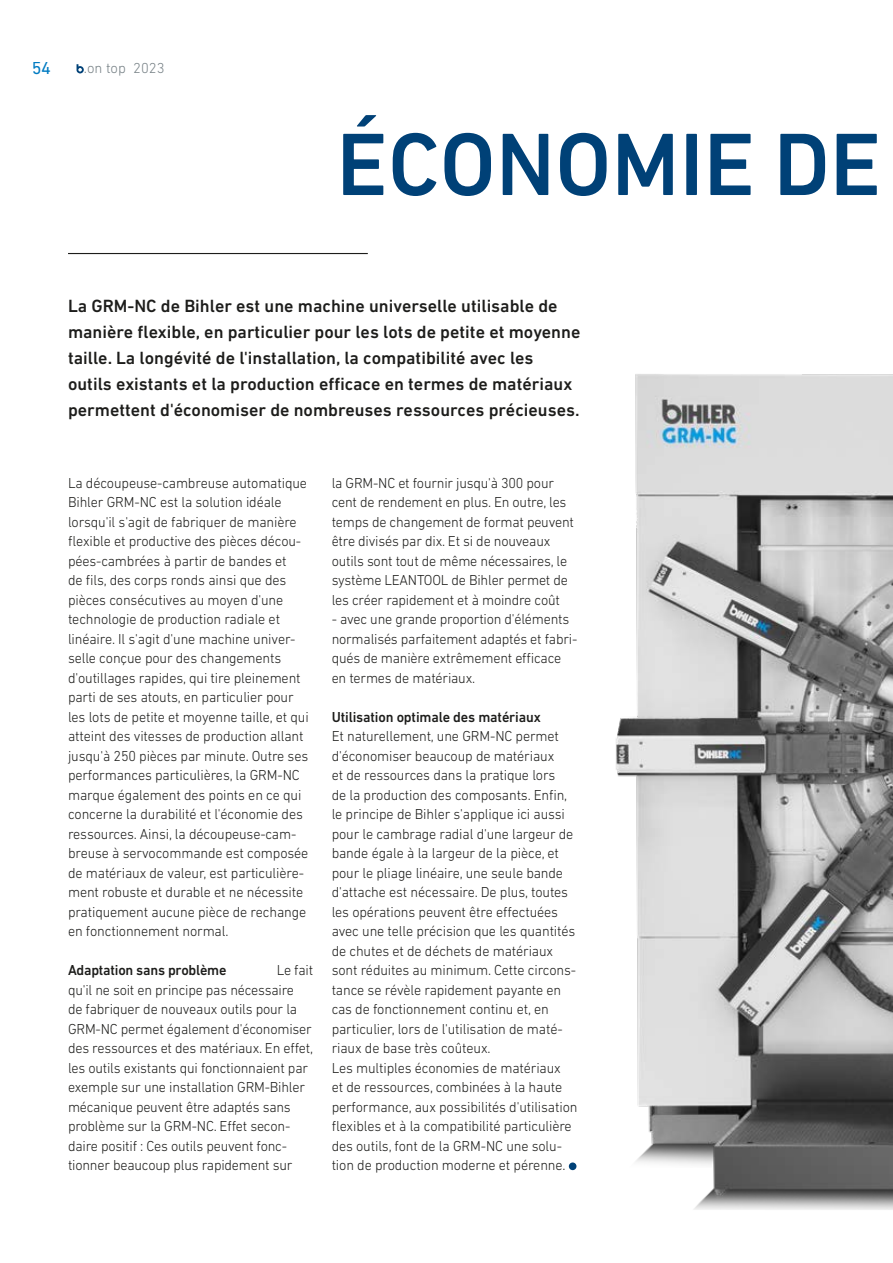
<style>
.page{position:relative;width:893px;height:1263px;background:#fff}
.page>*{position:absolute;margin:0;border:0;box-sizing:border-box;transform-origin:0 0}
.t1{font:500 90px "DIN Next LT Pro";color:#004177}
.t2{font:500 18px/26px "DIN Next LT Pro";color:#1d1d1b}
.t3{font:18px "DIN Next LT Pro";color:#007bc2}
.t4{font:300 14.7px/19.5px "DIN Next LT Pro";letter-spacing:-.01em;color:#1d1d1b}
.t5{font:500 14.7px "DIN Next LT Pro";letter-spacing:-.01em;color:#1d1d1b}
.t6{font:300 14.7px "DIN Next LT Pro";color:#778186}
</style>
<div class="page">
<img style="left:568px;top:374px;width:325px;height:836px">
<div style="left:569px;top:1162px;width:7px;height:8px;background:#004177;border-radius:50%"></div>
<hr style="left:68px;top:253px;width:300px;height:1px;background:#1d1d1b">
<svg style="left:77px;top:64px;width:7px;height:9px"></svg>
<p class="t3" style="left:32px;top:58px;width:21px">54</p>
<p class="t6" style="left:84px;top:60px;width:82px">.on top 2023</p>
<h1 class="t1" style="left:336px;top:112px;width:546px">ÉCONOMIE DE</h1>
<p class="t2" style="left:68px;top:293px;width:514px">La GRM-NC de Bihler est une machine universelle utilisable de manière flexible, en particulier pour les lots de petite et moyenne taille. La longévité de l'installation, la compatibilité avec les outils existants et la production efficace en termes de matériaux permettent d'économiser de nombreuses ressources précieuses.</p>
<p class="t4" style="left:68px;top:473px;width:242px">La découpeuse-cambreuse automatique Bihler GRM-NC est la solution idéale lorsqu'il s'agit de fabriquer de manière flexible et productive des pièces décou&shy;pées-cambrées à partir de bandes et<br>de fils, des corps ronds ainsi que des pièces consécutives au moyen d'une technologie de production radiale et linéaire. Il s'agit d'une machine univer&shy;selle conçue pour des changements d'outillages rapides, qui tire pleinement parti de ses atouts, en particulier pour les lots de petite et moyenne taille, et qui atteint des vitesses de production allant jusqu'à 250 pièces par minute. Outre ses performances particulières, la GRM-NC marque également des points en ce qui concerne la durabilité et l'économie des ressources. Ainsi, la découpeuse-cam&shy;breuse à servocommande est composée de matériaux de valeur, est particulière&shy;ment robuste et durable et ne nécessite pratiquement aucune pièce de rechange en fonctionnement normal.</p>
<p class="t5" style="left:68px;top:961px;width:160px">Adaptation sans problème</p>
<p class="t4" style="left:68px;top:960px;width:247px;text-indent:209px">Le fait qu'il ne soit en principe pas nécessaire<br>de fabriquer de nouveaux outils pour la GRM-NC permet également d'économiser des ressources et des matériaux. En effet, les outils existants qui fonctionnaient par exemple sur une installation GRM-Bihler mécanique peuvent être adaptés sans problème sur la GRM-NC. Effet secon&shy;daire positif : Ces outils peuvent fonc&shy;tionner beaucoup plus rapidement sur</p>
<p class="t4" style="left:332px;top:473px;width:244px">la GRM-NC et fournir jusqu'à 300 pour cent de rendement en plus. En outre, les temps de changement de format peuvent être divisés par dix. Et si de nouveaux outils sont tout de même nécessaires, le système LEANTOOL de Bihler permet de les créer rapidement et à moindre coût</p>
<p class="t4" style="left:332px;top:609px;width:247px">- avec une grande proportion d'éléments normalisés parfaitement adaptés et fabri&shy;qués de manière extrêmement efficace en termes de matériaux.</p>
<p class="t5" style="left:332px;top:708px;width:211px">Utilisation optimale des matériaux</p>
<p class="t4" style="left:332px;top:726px;width:247px">Et naturellement, une GRM-NC permet d'économiser beaucoup de matériaux<br>et de ressources dans la pratique lors<br>de la production des composants. Enfin, le principe de Bihler s'applique ici aussi pour le cambrage radial d'une largeur de bande égale à la largeur de la pièce, et pour le pliage linéaire, une seule bande d'attache est nécessaire. De plus, toutes les opérations peuvent être effectuées avec une telle précision que les quantités de chutes et de déchets de matériaux sont réduites au minimum. Cette circons&shy;tance se révèle rapidement payante en cas de fonctionnement continu et, en particulier, lors de l'utilisation de maté&shy;riaux de base très coûteux.<br>Les multiples économies de matériaux<br>et de ressources, combinées à la haute performance, aux possibilités d'utilisation flexibles et à la compatibilité particulière des outils, font de la GRM-NC une solu&shy;tion de production moderne et pérenne.</p>
</div>
